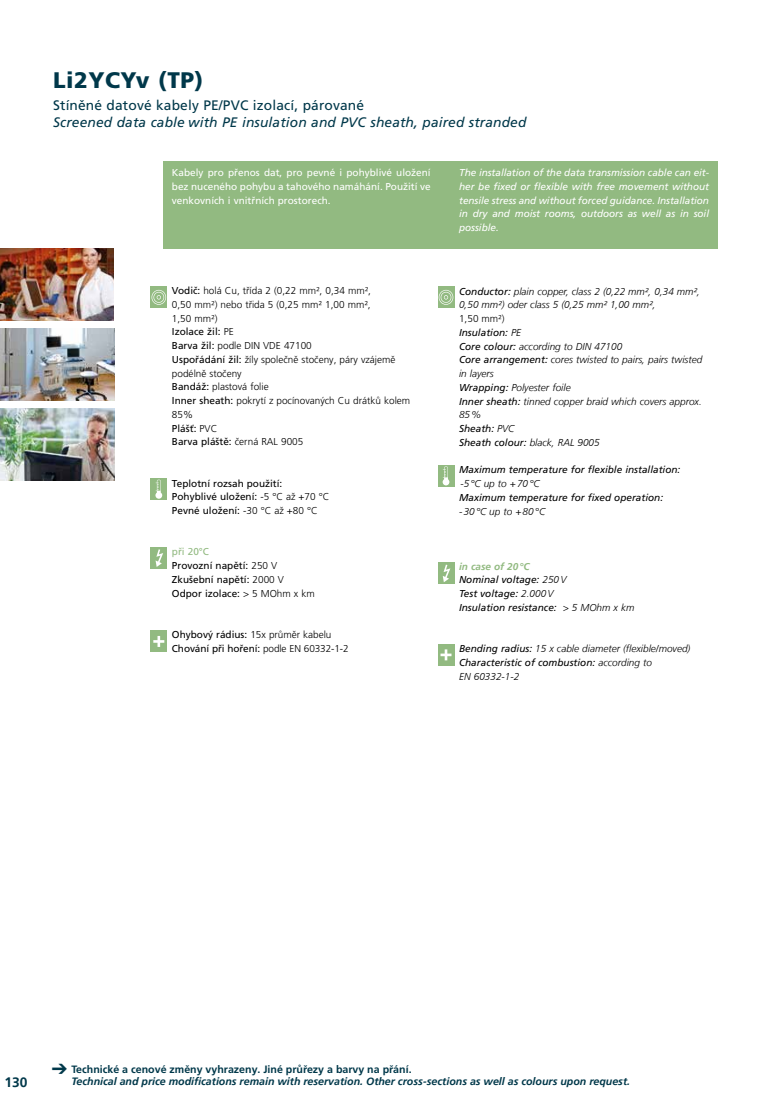
<style>
.page{position:relative;width:780px;height:1099px;background:#fff}
.page>*{position:absolute;margin:0;border:0;box-sizing:border-box;transform-origin:0 0}
.t1{font:900 22.5px "Frutiger LT Pro";letter-spacing:.02em;color:#00384a}
.t2{font:italic 13.75px "Frutiger LT Com";letter-spacing:.01em;color:#00384a}
.t3{font:13.75px "Frutiger LT Pro";letter-spacing:.01em;color:#00384a}
.t4{font:700 13.75px "Frutiger LT";color:#00384a}
.t5{font:italic 700 10.62px "Frutiger LT";color:#00384a}
.t6{font:700 10.62px "Frutiger LT Pro";color:#00384a}
.t7{font:italic 300 10px/13.8px "Frutiger LT";color:#000}
.t8{font:300 10px/13.8px "Frutiger LT Pro";color:#000}
.t9{font:italic 10px/13.8px "Frutiger LT Com";color:#000}
.t10{font:10px/13.8px "Frutiger LT Pro";color:#000}
.t11{font:italic 10px/13.8px "Frutiger LT Com";letter-spacing:-.005em;color:#fff;text-align:justify}
.t12{font:10px/13.8px "Frutiger LT Pro";color:#fff;text-align:justify}
.t13{font:300 10px "Frutiger LT";color:#000}
.t14{font:italic 700 10px "Frutiger LT";color:#92ba81}
.s1{font-family:"Frutiger LT Pro";font-weight:400}
.s2{font-family:"Frutiger LT Pro"}
.s3{font-family:"Frutiger LT"}
.s4{font-weight:400}
.s5{font-family:"Frutiger LT";font-weight:400}
.s6{font-weight:300}
.s7{color:#92ba81}
.s8{font-family:"Frutiger LT Com";font-weight:400}
.s9{font-family:"Frutiger LT";font-weight:300}
.s10{font-style:normal}
</style>
<div class="page">
<img style="left:0;top:249px;width:114px;height:71px">
<img style="left:0;top:329px;width:114px;height:71px">
<img style="left:0;top:409px;width:114px;height:71px">
<div style="left:163px;top:161px;width:554px;height:88px;background:#92ba81"></div>
<div style="left:151px;top:286px;width:16px;height:22px;background:#92ba81"></div>
<svg style="left:151px;top:290px;width:15px;height:15px"></svg>
<div style="left:151px;top:478px;width:16px;height:22px;background:#92ba81"></div>
<svg style="left:155px;top:479px;width:7px;height:19px"></svg>
<div style="left:151px;top:547px;width:16px;height:22px;background:#92ba81"></div>
<svg style="left:155px;top:549px;width:8px;height:18px"></svg>
<div style="left:151px;top:630px;width:16px;height:22px;background:#92ba81"></div>
<svg style="left:153px;top:636px;width:11px;height:11px"></svg>
<div style="left:438px;top:286px;width:16px;height:22px;background:#92ba81"></div>
<svg style="left:438px;top:290px;width:15px;height:15px"></svg>
<div style="left:438px;top:465px;width:16px;height:21px;background:#92ba81"></div>
<svg style="left:442px;top:466px;width:7px;height:19px"></svg>
<div style="left:438px;top:562px;width:16px;height:22px;background:#92ba81"></div>
<svg style="left:442px;top:564px;width:8px;height:18px"></svg>
<div style="left:438px;top:644px;width:16px;height:21px;background:#92ba81"></div>
<svg style="left:440px;top:649px;width:11px;height:11px"></svg>
<h1 class="t1" style="left:53px;top:66px;width:152px">Li2YCYv (TP)</h1>
<h2 class="t3" style="left:53px;top:97px;width:312px">Stíněné datové kabely PE/PVC izolací, párované</h2>
<h2 class="t2" style="left:53px;top:114px;width:475px">Screened data cable with PE insulation and PVC sheath, paired stranded</h2>
<p class="t12" style="left:172px;top:166px;width:260px">Kabely pro přenos dat, pro pevné i pohyblivé uložení bez nuceného pohybu a tahového namáhání. Použití ve venkovních i vnitřních prostorech.</p>
<p class="t13" style="left:172px;top:285px;width:201px"><span class="s1">Vodič:</span> <span class="s2">holá Cu, třída 2</span> (0,22 mm², 0,34 mm²,</p>
<p class="t8" style="left:172px;top:297px;width:240px"><span class="s3">0,50 mm²) nebo</span> třida 5 (0,25 mm² 1,00 mm²,<br>1,50 mm²)<br><span class="s4">Izolace žil:</span> PE<br><span class="s4">Barva žil:</span> podle DIN VDE 47100<br><span class="s4">Uspořádání žil:</span> žíly společně stočeny, páry vzájemě podélně stočeny<br><span class="s4">Bandáž:</span> plastová folie<br><span class="s5">Inner sheath:</span> pokrytí z pocínovaných Cu drátků kolem<br>85%<br><span class="s4">Plášť:</span> PVC<br><span class="s4">Barva pláště:</span> černá RAL 9005</p>
<p class="t10" style="left:172px;top:476px;width:159px">Teplotní rozsah použití:<br>Pohyblivé uložení: <span class="s6">-5 °C až +70 °C<br></span>Pevné uložení: <span class="s6">-30 °C až +80 °C</span></p>
<p class="t10" style="left:172px;top:545px;width:144px"><span class="s7">při 20°C<br></span>Provozní napětí: <span class="s6">250 V<br></span>Zkušební napětí: <span class="s6">2000 V<br></span>Odpor izolace: <span class="s6">&gt; 5 MOhm x km</span></p>
<p class="t10" style="left:172px;top:627px;width:178px">Ohybový rádius: <span class="s6">15x průměr kabelu<br></span>Chování při hoření: <span class="s6">podle EN 60332-1-2</span></p>
<p class="t11" style="left:459px;top:166px;width:251px">The installation of the data transmission cable can eit&shy;her be fixed or flexible with free movement without tensile stress and without forced guidance. Installation in dry and moist rooms, outdoors as well as in soil possible.</p>
<p class="t7" style="left:459px;top:284px;width:242px"><span class="s8">Conductor:</span> plain copper, class 2 (0,22 mm², 0,34 mm²,<br>0,50 mm²) oder class 5 (0,25 mm² 1,00 mm²,</p>
<p class="t8" style="left:459px;top:312px;width:47px">1,50 mm²)</p>
<p class="t9" style="left:459px;top:325px;width:63px">Insulation: <span class="s9">PE</span></p>
<p class="t7" style="left:459px;top:339px;width:245px"><span class="s8">Core colour:</span> according to DIN 47100<br><span class="s8">Core arrangement:</span> cores twisted to pairs, pairs twisted in layers<br><span class="s8">Wrapping:</span> Polyester foile<br><span class="s8">Inner sheath:</span> tinned copper braid which covers approx.<br>85%</p>
<p class="t9" style="left:459px;top:422px;width:142px">Sheath: <span class="s9">PVC<br></span>Sheath colour: <span class="s9">black, RAL 9005</span></p>
<p class="t9" style="left:459px;top:463px;width:223px">Maximum temperature for flexible installation:</p>
<p class="t7" style="left:460px;top:477px;width:81px"><span class="s10">-</span>5°C up to +70°C</p>
<p class="t9" style="left:459px;top:490px;width:205px">Maximum temperature for fixed operation:</p>
<p class="t7" style="left:459px;top:504px;width:87px">-30°C up to +80°C</p>
<p class="t14" style="left:459px;top:560px;width:72px">in case of 20°C</p>
<p class="t9" style="left:459px;top:573px;width:177px">Nominal voltage: <span class="s9">250V<br></span>Test voltage: <span class="s9">2.000V<br></span>Insulation resistance: <span class="s9">&gt; 5 MOhm x km</span></p>
<p class="t7" style="left:459px;top:642px;width:233px"><span class="s8">Bending radius:</span> 15 x cable diameter (flexible/moved)</p>
<p class="t9" style="left:459px;top:655px;width:194px">Characteristic of combustion: <span class="s9">according to</span></p>
<p class="t7" style="left:459px;top:669px;width:62px">EN 60332-1-2</p>
<h2 class="t4" style="left:5px;top:1073px;width:24px">130</h2>
<p class="t6" style="left:52px;top:1062px;width:361px">➔ Technické a cenové změny vyhrazeny. Jiné průřezy a barvy na přání.</p>
<p class="t5" style="left:71px;top:1075px;width:560px">Technical and price modifications remain with reservation. Other cross-sections as well as colours upon request.</p>
</div>
